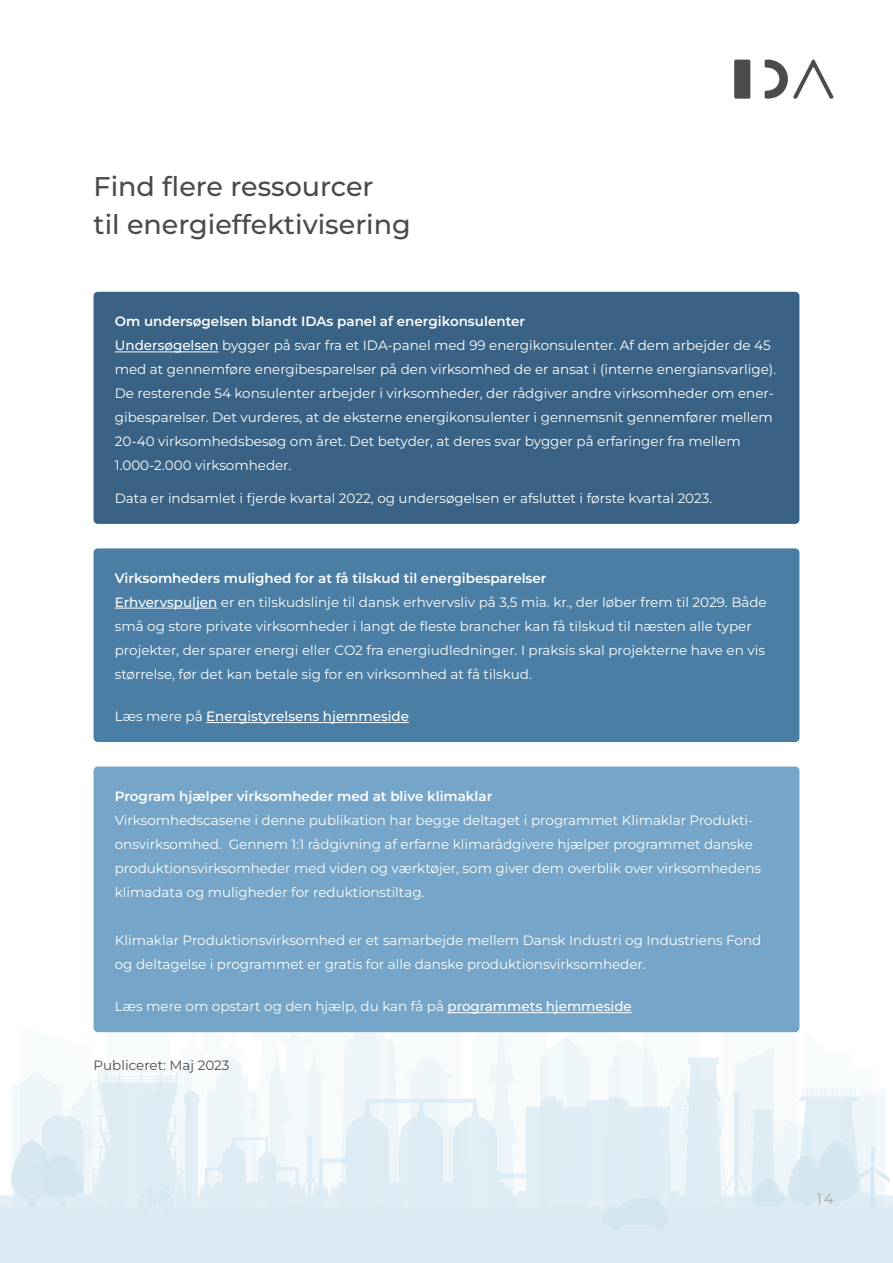
<style>
.page{position:relative;width:893px;height:1263px;background:#fff}
.page>*{position:absolute;margin:0;border:0;box-sizing:border-box;transform-origin:0 0}
.Manchet{font:500 27px "Montserrat";color:#4a4a49}
.t1{font:15px "Montserrat";color:#a8a8a6}
.Brød{font:13.5px/24px "Montserrat";color:#fff}
.Brød-2{font:600 13.5px "Montserrat";color:#fff}
.Brød__fed{font:600 13.5px "Montserrat";color:#fff}
.Brød-3{font:500 13.5px "Montserrat";color:#fff}
.Brød-4{font:13.5px "Montserrat";color:#4a4a49}
.s1{font-weight:500}
.s2{font-weight:400}
</style>
<div class="page">
<div style="left:734px;top:60px;width:16px;height:39px;background:#4c4c4c;border-radius:2px"></div>
<svg style="left:765px;top:59px;width:69px;height:40px"></svg>
<svg style="left:9px;top:923px;width:876px;height:217px"></svg>
<svg style="left:0;top:1140px;width:893px;height:123px;background:#deecf4"></svg>
<div style="left:94px;top:292px;width:705px;height:232px;background:#396285;border-radius:4px"></div>
<hr style="left:115px;top:352px;width:104px;height:1px;background:#fff">
<div style="left:94px;top:548px;width:705px;height:194px;background:#4a7ea4;border-radius:4px"></div>
<hr style="left:115px;top:608px;width:102px;height:1px;background:#fff">
<hr style="left:206px;top:722px;width:203px;height:1px;background:#fff">
<div style="left:94px;top:766px;width:705px;height:266px;background:#75a5c8;border-radius:4px"></div>
<hr style="left:447px;top:1012px;width:185px;height:1px;background:#fff">
<p class="Manchet" style="left:94px;top:169px;width:282px">Find flere ressourcer</p>
<p class="Manchet" style="left:94px;top:206px;width:319px">til energieffektivisering</p>
<p class="Brød-2" style="left:115px;top:312px;width:412px">Om undersøgelsen blandt IDAs panel af energikonsulenter</p>
<p class="Brød" style="left:115px;top:333px;width:663px"><span class="s1">Undersøgelsen</span> bygger på svar fra et IDA-panel med 99 energikonsulenter. Af dem arbejder de 45 med at gennemføre energibesparelser på den virksomhed de er ansat i (interne energiansvarlige).<br>De resterende 54 konsulenter arbejder i virksomheder, der rådgiver andre virksomheder om ener&shy;gibesparelser. Det vurderes, at de eksterne energikonsulenter i gennemsnit gennemfører mellem 20-40 virksomhedsbesøg om året. Det betyder, at deres svar bygger på erfaringer fra mellem 1.000-2.000 virksomheder.</p>
<p class="Brød" style="left:115px;top:485px;width:599px">Data er indsamlet i fjerde kvartal 2022, og undersøgelsen er afsluttet i første kvartal 2023.</p>
<p class="Brød__fed" style="left:115px;top:569px;width:433px">Virksomheders mulighed for at få tilskud til energibesparelser</p>
<p class="Brød" style="left:115px;top:590px;width:653px"><span class="s1">Erhvervspuljen</span> er en tilskudslinje til dansk erhvervsliv på 3,5 mia. kr., der løber frem til 2029. Både små og store private virksomheder i langt de fleste brancher kan få tilskud til næsten alle typer projekter, der sparer energi eller CO2 fra energiudledninger. I praksis skal projekterne have en vis størrelse, før det kan betale sig for en virksomhed at få tilskud.</p>
<p class="Brød-3" style="left:115px;top:707px;width:296px"><span class="s2">Læs mere på</span> Energistyrelsens hjemmeside</p>
<p class="Brød-2" style="left:115px;top:787px;width:379px">Program hjælper virksomheder med at blive klimaklar</p>
<p class="Brød" style="left:115px;top:808px;width:648px">Virksomhedscasene i denne publikation har begge deltaget i programmet Klimaklar Produkti&shy;onsvirksomhed. Gennem 1:1 rådgivning af erfarne klimarådgivere hjælper programmet danske produktionsvirksomheder med viden og værktøjer, som giver dem overblik over virksomhedens klimadata og muligheder for reduktionstiltag.</p>
<p class="Brød" style="left:115px;top:928px;width:648px">Klimaklar Produktionsvirksomhed er et samarbejde mellem Dansk Industri og Industriens Fond og deltagelse i programmet er gratis for alle danske produktionsvirksomheder.</p>
<p class="Brød" style="left:115px;top:994px;width:518px">Læs mere om opstart og den hjælp, du kan få på <span class="s1">programmets hjemmeside</span></p>
<p class="Brød-4" style="left:94px;top:1056px;width:138px">Publiceret: Maj 2023</p>
<p class="t1" style="left:817px;top:1188px;width:18px">14</p>
</div>
